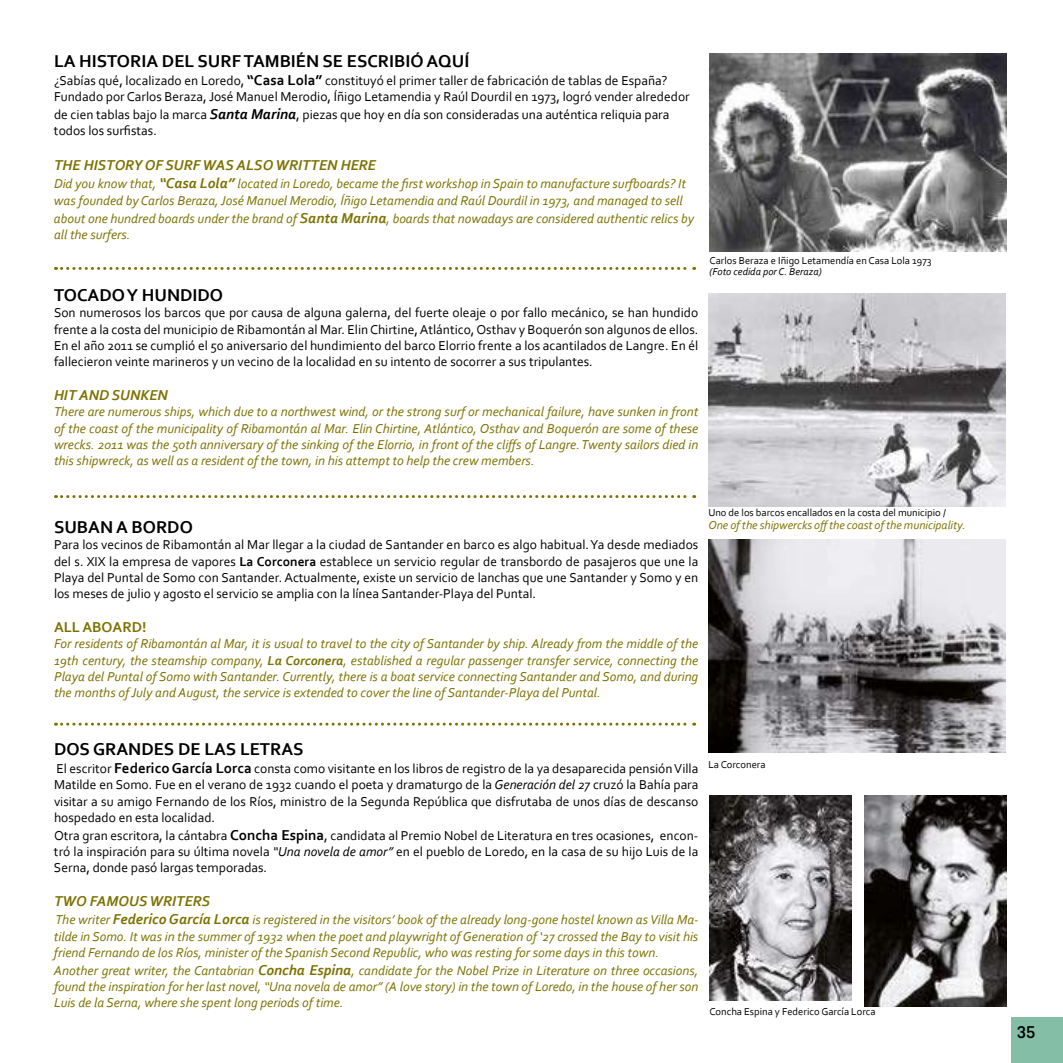
<style>
.page{position:relative;width:1063px;height:1063px;background:#fff}
.page>*{position:absolute;margin:0;border:0;box-sizing:border-box;transform-origin:0 0}
.t1{font:700 18px "Corbel";color:#000}
.t2{font:500 18px "Ciutadella";color:#000}
.t3{font:italic 700 15px "Corbel";color:#7d7200}
.t4{font:700 15px "Corbel";color:#7d7200}
.t5{font:italic 13.5px/16.2px "Corbel";color:#7d7200;text-align:justify}
.t6{font:13.5px/16.2px "Corbel";color:#000;text-align:justify}
.t7{font:italic 12px "Corbel";color:#7d7200}
.t8{font:10.5px "Corbel";color:#000}
.t9{font:italic 10.5px "Corbel";color:#000}
.s1{font-weight:700;font-size:15px}
.s2{font-weight:700;font-style:italic;font-size:15px}
.s3{font-weight:700}
.s4{font-style:italic}
</style>
<div class="page">
<div style="left:1011px;top:1017px;width:52px;height:46px;background:#85bea7"></div>
<img style="left:708px;top:294px;width:297px;height:213px">
<img style="left:708px;top:540px;width:298px;height:212px">
<img style="left:864px;top:795px;width:143px;height:211px">
<img style="left:709px;top:795px;width:143px;height:205px">
<svg style="left:56px;top:267px;width:639px;height:3px"></svg>
<svg style="left:56px;top:495px;width:639px;height:3px"></svg>
<svg style="left:56px;top:723px;width:639px;height:3px"></svg>
<img style="left:709px;top:54px;width:297px;height:197px">
<h1 class="t1" style="left:54px;top:50px;width:417px">LA HISTORIA DEL SURF TAMBIÉN SE ESCRIBIÓ AQUÍ</h1>
<p class="t6" style="left:54px;top:72px;width:637px">¿Sabías qué, localizado en Loredo, <span class="s1">“Casa Lola”</span> constituyó el primer taller de fabricación de tablas de España?<br>Fundado por Carlos Beraza, José Manuel Merodio, Íñigo Letamendia y Raúl Dourdil en 1973, logró vender alrededor</p>
<p class="t6" style="left:54px;top:106px;width:617px">de cien tablas bajo la marca <span class="s2">Santa Marina</span>, piezas que hoy en día son consideradas una auténtica reliquia para todos los surfistas.</p>
<p class="t3" style="left:54px;top:156px;width:324px">THE HISTORY OF SURF WAS ALSO WRITTEN HERE</p>
<p class="t5" style="left:54px;top:175px;width:634px">Did you know that, <span class="s1">“Casa Lola”</span> located in Loredo, became the first workshop in Spain to manufacture surfboards? It was founded by Carlos Beraza, José Manuel Merodio, Íñigo Letamendia and Raúl Dourdil in 1973, and managed to sell</p>
<p class="t5" style="left:54px;top:210px;width:642px">about one hundred boards under the brand of <span class="s1">Santa Marina</span>, boards that nowadays are considered authentic relics by all the surfers.</p>
<h1 class="t1" style="left:54px;top:284px;width:171px">TOCADO Y HUNDIDO</h1>
<p class="t6" style="left:54px;top:304px;width:646px">Son numerosos los barcos que por causa de alguna galerna, del fuerte oleaje o por fallo mecánico, se han hundido frente a la costa del municipio de Ribamontán al Mar. Elin Chirtine, Atlántico, Osthav y Boquerón son algunos de ellos.<br>En el año 2011 se cumplió el 50 aniversario del hundimiento del barco Elorrio frente a los acantilados de Langre. En él fallecieron veinte marineros y un vecino de la localidad en su intento de socorrer a sus tripulantes.</p>
<p class="t3" style="left:54px;top:386px;width:115px">HIT AND SUNKEN</p>
<p class="t5" style="left:54px;top:403px;width:646px">There are numerous ships, which due to a northwest wind, or the strong surf or mechanical failure, have sunken in front of the coast of the municipality of Ribamontán al Mar. Elin Chirtine, Atlántico, Osthav and Boquerón are some of these wrecks. 2011 was the 50th anniversary of the sinking of the Elorrio, in front of the cliffs of Langre. Twenty sailors died in this shipwreck, as well as a resident of the town, in his attempt to help the crew members.</p>
<p class="t8" style="left:710px;top:254px;width:224px">Carlos Beraza e Iñigo Letamendía en Casa Lola 1973</p>
<p class="t9" style="left:710px;top:265px;width:114px">(Foto cedida por C. Beraza)</p>
<h1 class="t1" style="left:54px;top:516px;width:140px">SUBAN A BORDO</h1>
<p class="t6" style="left:54px;top:536px;width:646px">Para los vecinos de Ribamontán al Mar llegar a la ciudad de Santander en barco es algo habitual. Ya desde mediados del s. XIX la empresa de vapores <span class="s3">La Corconera</span> establece un servicio regular de transbordo de pasajeros que une la Playa del Puntal de Somo con Santander. Actualmente, existe un servicio de lanchas que une Santander y Somo y en los meses de julio y agosto el servicio se amplia con la línea Santander-Playa del Puntal.</p>
<p class="t4" style="left:54px;top:618px;width:94px">ALL ABOARD!</p>
<p class="t5" style="left:54px;top:635px;width:646px">For residents of Ribamontán al Mar, it is usual to travel to the city of Santander by ship. Already from the middle of the 19th century, the steamship company, <span class="s3">La Corconera</span>, established a regular passenger transfer service, connecting the Playa del Puntal of Somo with Santander. Currently, there is a boat service connecting Santander and Somo, and during the months of July and August, the service is extended to cover the line of Santander-Playa del Puntal.</p>
<p class="t8" style="left:708px;top:506px;width:239px">Uno de los barcos encallados en la costa del municipio /</p>
<p class="t7" style="left:708px;top:518px;width:259px">One of the shipwercks off the coast of the municipality.</p>
<h1 class="t1" style="left:54px;top:738px;width:251px">DOS GRANDES DE LAS LETRAS</h1>
<p class="t6" style="left:54px;top:760px;width:646px">El escritor <span class="s1">Federico García Lorca</span> consta como visitante en los libros de registro de la ya desaparecida pensión Villa Matilde en Somo. Fue en el verano de 1932 cuando el poeta y dramaturgo de la <span class="s4">Generación del 27</span> cruzó la Bahía para visitar a su amigo Fernando de los Ríos, ministro de la Segunda República que disfrutaba de unos días de descanso hospedado en esta localidad.</p>
<p class="t6" style="left:54px;top:827px;width:646px">Otra gran escritora, la cántabra <span class="s1">Concha Espina</span>, candidata al Premio Nobel de Literatura en tres ocasiones, encon&shy;tró la inspiración para su última novela <span class="s4">“Una novela de amor”</span> en el pueblo de Loredo, en la casa de su hijo Luis de la Serna, donde pasó largas temporadas.</p>
<p class="t3" style="left:54px;top:892px;width:158px">TWO FAMOUS WRITERS</p>
<p class="t5" style="left:54px;top:912px;width:646px">The writer <span class="s1">Federico García Lorca</span> is registered in the visitors’ book of the already long-gone hostel known as Villa Ma&shy;tilde in Somo. It was in the summer of 1932 when the poet and playwright of Generation of ‘27 crossed the Bay to visit his friend Fernando de los Ríos, minister of the Spanish Second Republic, who was resting for some days in this town.</p>
<p class="t5" style="left:54px;top:962px;width:646px">Another great writer, the Cantabrian <span class="s1">Concha Espina</span>, candidate for the Nobel Prize in Literature on three occasions, found the inspiration for her last novel, “Una novela de amor” (A love story) in the town of Loredo, in the house of her son Luis de la Serna, where she spent long periods of time.</p>
<p class="t8" style="left:708px;top:758px;width:59px">La Corconera</p>
<p class="t8" style="left:709px;top:1005px;width:168px">Concha Espina y Federico García Lorca</p>
<h1 class="t2" style="left:1017px;top:1023px;width:20px">35</h1>
</div>
